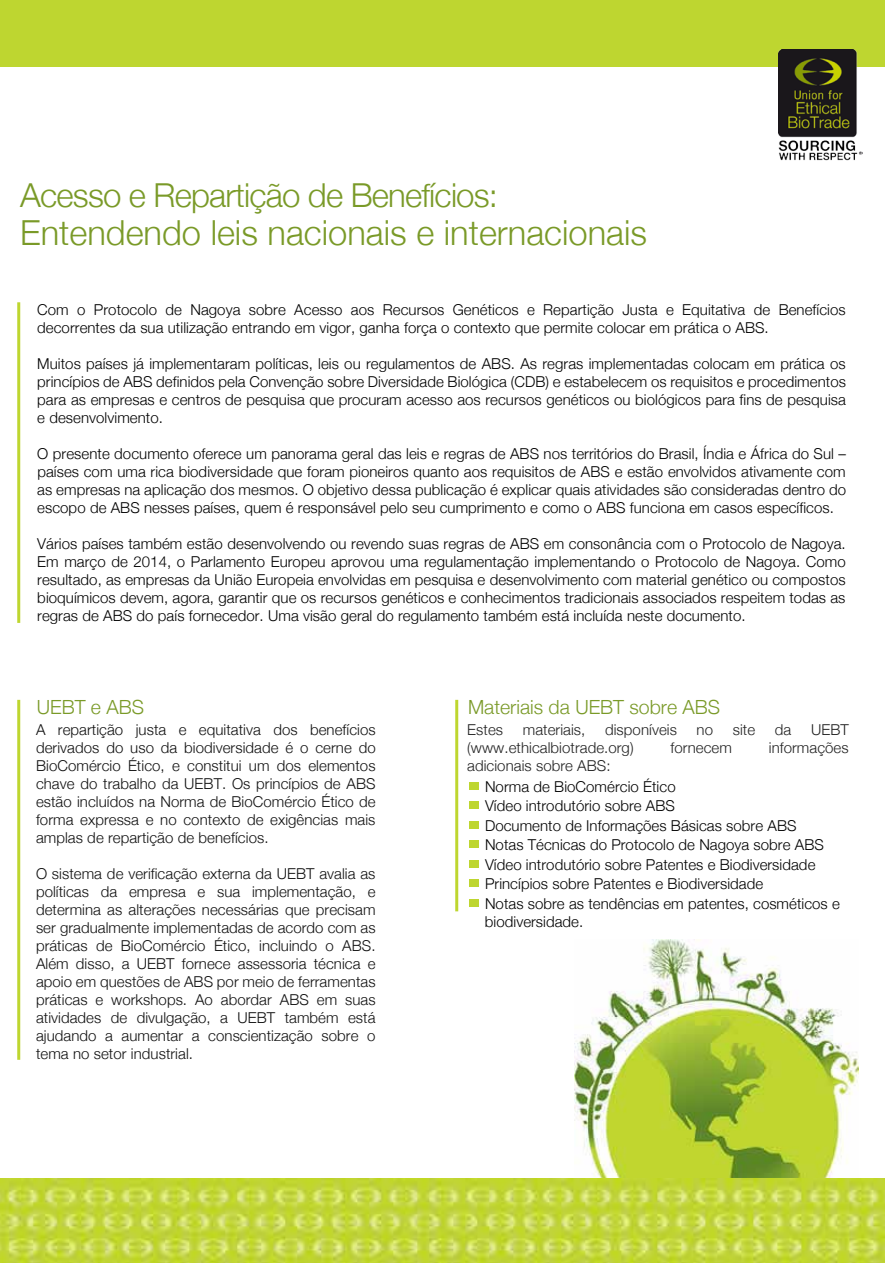
<style>
.page{position:relative;width:885px;height:1263px;background:#fff}
.page>*{position:absolute;margin:0;border:0;box-sizing:border-box;transform-origin:0 0}
.t1{font:300 34.5px "Helvetica Neue";color:#7a9a28}
.t2{font:300 33px "Helvetica Neue";letter-spacing:-.025em;color:#7a9a28}
.t3{font:300 19.5px "Helvetica Neue";color:#7a9a28}
.t4{font:300 15px/18px "Helvetica Neue";letter-spacing:.005em;color:#000;text-align:justify}
.t5{font:300 15px/18px "Helvetica Neue";letter-spacing:.005em;color:#111;text-align:justify}
.t6{font:300 15px/19.5px "Helvetica Neue";letter-spacing:.005em;color:#010101}
.t7{font:300 15px "Helvetica Neue";letter-spacing:.005em;color:#222}
</style>
<div class="page">
<div style="left:0;top:1px;width:885px;height:66px;background:#bed630"></div>
<img style="left:574px;top:939px;width:284px;height:240px">
<hr style="left:17px;top:302px;width:3px;height:321px;background:#bed630">
<hr style="left:17px;top:700px;width:3px;height:360px;background:#bed630">
<div style="left:469px;top:782px;width:10px;height:7px;background:#bed630"></div>
<div style="left:469px;top:801px;width:10px;height:8px;background:#bed630"></div>
<div style="left:469px;top:821px;width:10px;height:7px;background:#bed630"></div>
<div style="left:469px;top:840px;width:10px;height:7px;background:#bed630"></div>
<div style="left:469px;top:860px;width:10px;height:7px;background:#bed630"></div>
<div style="left:469px;top:879px;width:10px;height:8px;background:#bed630"></div>
<div style="left:469px;top:900px;width:10px;height:7px;background:#bed630"></div>
<hr style="left:455px;top:700px;width:3px;height:211px;background:#bed630">
<img style="left:778px;top:49px;width:85px;height:112px">
<img style="left:0;top:1179px;width:885px;height:84px">
<h2 class="t2" style="left:20px;top:169px;width:479px">Acesso e Repartição de Benefícios:</h2>
<h1 class="t1" style="left:20px;top:205px;width:628px">Entendendo leis nacionais e internacionais</h1>
<p class="t4" style="left:37px;top:299px;width:810px">Com o Protocolo de Nagoya sobre Acesso aos Recursos Genéticos e Repartição Justa e Equitativa de Benefícios decorrentes da sua utilização entrando em vigor, ganha força o contexto que permite colocar em prática o ABS.</p>
<p class="t4" style="left:37px;top:353px;width:810px">Muitos países já implementaram políticas, leis ou regulamentos de ABS. As regras implementadas colocam em prática os princípios de ABS definidos pela Convenção sobre Diversidade Biológica (CDB) e estabelecem os requisitos e procedimentos para as empresas e centros de pesquisa que procuram acesso aos recursos genéticos ou biológicos para fins de pesquisa e desenvolvimento.</p>
<p class="t4" style="left:37px;top:443px;width:810px">O presente documento oferece um panorama geral das leis e regras de ABS nos territórios do Brasil, Índia e África do Sul – países com uma rica biodiversidade que foram pioneiros quanto aos requisitos de ABS e estão envolvidos ativamente com as empresas na aplicação dos mesmos. O objetivo dessa publicação é explicar quais atividades são consideradas dentro do escopo de ABS nesses países, quem é responsável pelo seu cumprimento e como o ABS funciona em casos específicos.</p>
<p class="t4" style="left:37px;top:533px;width:810px">Vários países também estão desenvolvendo ou revendo suas regras de ABS em consonância com o Protocolo de Nagoya.<br>Em março de 2014, o Parlamento Europeu aprovou uma regulamentação implementando o Protocolo de Nagoya. Como resultado, as empresas da União Europeia envolvidas em pesquisa e desenvolvimento com material genético ou compostos bioquímicos devem, agora, garantir que os recursos genéticos e conhecimentos tradicionais associados respeitem todas as regras de ABS do país fornecedor. Uma visão geral do regulamento também está incluída neste documento.</p>
<h3 class="t3" style="left:37px;top:691px;width:109px">UEBT e ABS</h3>
<h3 class="t3" style="left:468px;top:691px;width:254px">Materiais da UEBT sobre ABS</h3>
<p class="t5" style="left:36px;top:720px;width:341px">A repartição justa e equitativa dos benefícios derivados do uso da biodiversidade é o cerne do BioComércio Ético, e constitui um dos elementos chave do trabalho da UEBT. Os princípios de ABS estão incluídos na Norma de BioComércio Ético de forma expressa e no contexto de exigências mais amplas de repartição de benefícios.</p>
<p class="t5" style="left:36px;top:864px;width:341px">O sistema de verificação externa da UEBT avalia as políticas da empresa e sua implementação, e determina as alterações necessárias que precisam ser gradualmente implementadas de acordo com as práticas de BioComércio Ético, incluindo o ABS.<br>Além disso, a UEBT fornece assessoria técnica e apoio em questões de ABS por meio de ferramentas práticas e workshops. Ao abordar ABS em suas atividades de divulgação, a UEBT também está ajudando a aumentar a conscientização sobre o tema no setor industrial.</p>
<p class="t7" style="left:467px;top:718px;width:37px">Estes</p>
<p class="t7" style="left:523px;top:718px;width:64px">materiais,</p>
<p class="t7" style="left:605px;top:718px;width:73px">disponíveis</p>
<p class="t7" style="left:697px;top:718px;width:18px">no</p>
<p class="t7" style="left:733px;top:718px;width:24px">site</p>
<p class="t7" style="left:775px;top:718px;width:18px">da</p>
<p class="t7" style="left:811px;top:718px;width:39px">UEBT</p>
<p class="t7" style="left:467px;top:736px;width:168px">(www.ethicalbiotrade.org)</p>
<p class="t7" style="left:671px;top:736px;width:63px">fornecem</p>
<p class="t7" style="left:769px;top:736px;width:81px">informações</p>
<p class="t7" style="left:467px;top:754px;width:145px">adicionais sobre ABS:</p>
<p class="t6" style="left:485px;top:776px;width:356px">Norma de BioComércio Ético<br>Vídeo introdutório sobre ABS<br>Documento de Informações Básicas sobre ABS<br>Notas Técnicas do Protocolo de Nagoya sobre ABS Vídeo introdutório sobre Patentes e Biodiversidade Princípios sobre Patentes e Biodiversidade<br>Notas sobre as tendências em patentes, cosméticos e</p>
<p class="t6" style="left:485px;top:911px;width:100px">biodiversidade.</p>
</div>
